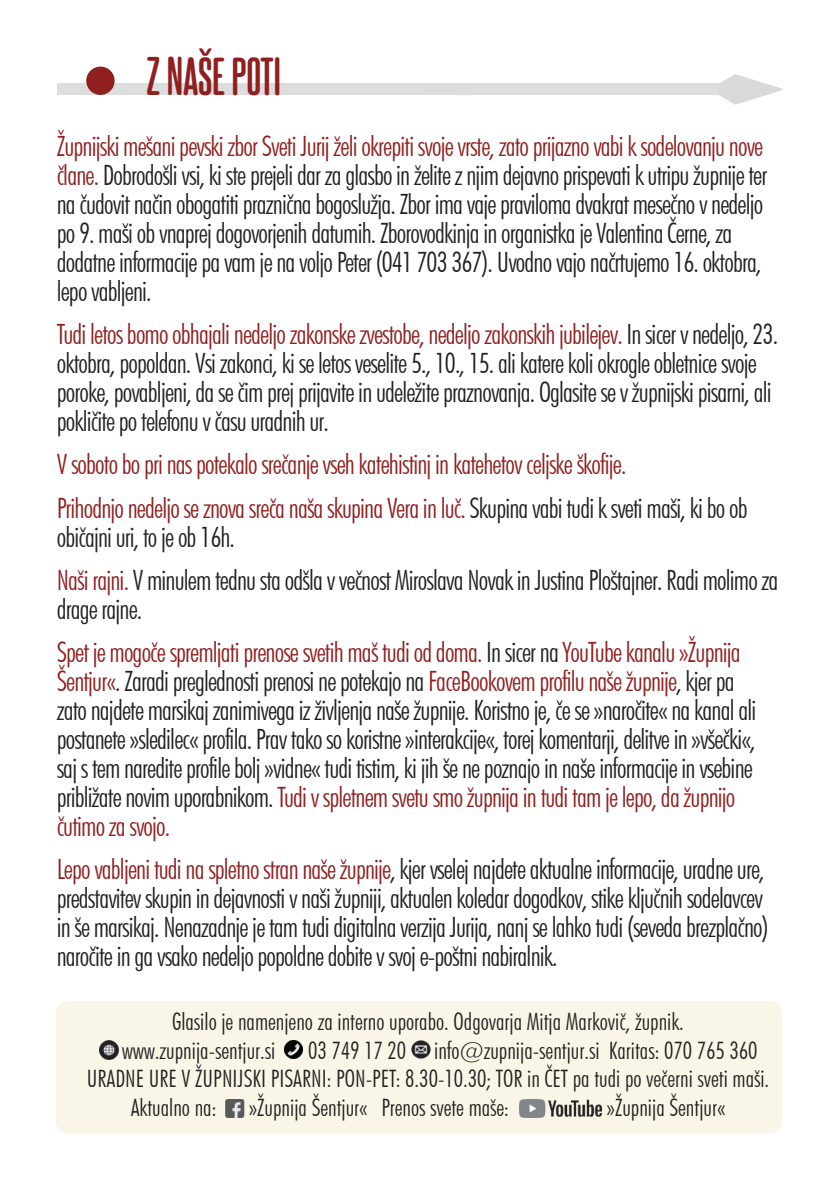
<style>
.page{position:relative;width:840px;height:1191px;background:#fff}
.page>*{position:absolute;margin:0;border:0;box-sizing:border-box;transform-origin:0 0}
.t1{font:700 46px "Steelfish Rounded Rg";color:#901f1f}
.t2{font:300 condensed 28px/29px "Futura BT";letter-spacing:-.03em;color:#222121}
.t3{font:300 condensed 28px "Futura BT";letter-spacing:-.03em;color:#901f1f}
.t4{font:300 condensed 24px "Futura BT";color:#222121}
.s1{color:#901f1f}
</style>
<div class="page">
<svg style="left:424px;top:74px;width:358px;height:31px"></svg>
<div style="left:57px;top:84px;width:661px;height:11px;background:#dedddd"></div>
<div style="left:86px;top:67px;width:29px;height:28px;background:#901f1f;border-radius:50%"></div>
<div style="left:56px;top:1001px;width:725px;height:132px;background:#faf6e7;border-radius:12px"></div>
<img style="left:284px;top:1040px;width:18px;height:18px">
<img style="left:411px;top:1040px;width:19px;height:18px">
<img style="left:226px;top:1099px;width:19px;height:18px">
<img style="left:519px;top:1099px;width:82px;height:18px">
<img style="left:100px;top:1040px;width:18px;height:19px">
<p class="t1" style="left:146px;top:43px;width:136px">Z NAŠE POTI</p>
<p class="t2" style="left:57px;top:131px;width:711px"><span class="s1">Župnijski mešani pevski zbor Sveti Jurij želi okrepiti svoje vrste, zato prijazno vabi k sodelovanju nove člane.</span> Dobrodošli vsi, ki ste prejeli dar za glasbo in želite z njim dejavno prispevati k utripu župnije ter na čudovit način obogatiti praznična bogoslužja. Zbor ima vaje praviloma dvakrat mesečno v nedeljo po 9. maši ob vnaprej dogovorjenih datumih. Zborovodkinja in organistka je Valentina Černe, za dodatne informacije pa vam je na voljo Peter (041 703 367). Uvodno vajo načrtujemo 16. oktobra, lepo vabljeni.</p>
<p class="t2" style="left:57px;top:319px;width:722px"><span class="s1">Tudi letos bomo obhajali nedeljo zakonske zvestobe, nedeljo zakonskih jubilejev.</span> In sicer v nedeljo, 23. oktobra, popoldan. Vsi zakonci, ki se letos veselite 5., 10., 15. ali katere koli okrogle obletnice svoje poroke, povabljeni, da se čim prej prijavite in udeležite praznovanja. Oglasite se v župnijski pisarni, ali pokličite po telefonu v času uradnih ur.</p>
<p class="t3" style="left:57px;top:447px;width:571px">V soboto bo pri nas potekalo srečanje vseh katehistinj in katehetov celjske škofije.</p>
<p class="t2" style="left:57px;top:493px;width:692px"><span class="s1">Prihodnjo nedeljo se znova sreča naša skupina Vera in luč.</span> Skupina vabi tudi k sveti maši, ki bo ob običajni uri, to je ob 16h.</p>
<p class="t2" style="left:57px;top:565px;width:722px"><span class="s1">Naši rajni.</span> V minulem tednu sta odšla v večnost Miroslava Novak in Justina Ploštajner. Radi molimo za drage rajne.</p>
<p class="t2" style="left:57px;top:637px;width:700px"><span class="s1">Spet je mogoče spremljati prenose svetih maš tudi od doma.</span> In sicer na <span class="s1">YouTube kanalu »Župnija Šentjur«</span>. Zaradi preglednosti prenosi ne potekajo na <span class="s1">FaceBookovem profilu naše župnije</span>, kjer pa zato najdete marsikaj zanimivega iz življenja naše župnije. Koristno je, če se »naročite« na kanal ali postanete »sledilec« profila. Prav tako so koristne »interakcije«, torej komentarji, delitve in »všečki«, saj s tem naredite profile bolj »vidne« tudi tistim, ki jih še ne poznajo in naše informacije in vsebine približate novim uporabnikom. <span class="s1">Tudi v spletnem svetu smo župnija in tudi tam je lepo, da župnijo čutimo za svojo.</span></p>
<p class="t2" style="left:57px;top:854px;width:713px"><span class="s1">Lepo vabljeni tudi na spletno stran naše župnije</span>, kjer vselej najdete aktualne informacije, uradne ure, predstavitev skupin in dejavnosti v naši župniji, aktualen koledar dogodkov, stike ključnih sodelavcev in še marsikaj. Nenazadnje je tam tudi digitalna verzija Jurija, nanj se lahko tudi (seveda brezplačno) naročite in ga vsako nedeljo popoldne dobite v svoj e-poštni nabiralnik.</p>
<p class="t4" style="left:172px;top:1006px;width:513px">Glasilo je namenjeno za interno uporabo. Odgovarja Mitja Markovič, župnik.</p>
<p class="t4" style="left:122px;top:1035px;width:155px">www.zupnija-sentjur.si</p>
<p class="t4" style="left:308px;top:1035px;width:450px">03 749 17 20 info@zupnija-sentjur.si Karitas: 070 765 360</p>
<p class="t4" style="left:87px;top:1064px;width:683px">URADNE URE V ŽUPNIJSKI PISARNI: PON-PET: 8.30-10.30; TOR in ČET pa tudi po večerni sveti maši.</p>
<p class="t4" style="left:131px;top:1093px;width:87px">Aktualno na:</p>
<p class="t4" style="left:249px;top:1093px;width:261px">»Župnija Šentjur« Prenos svete maše:</p>
<p class="t4" style="left:606px;top:1093px;width:120px">»Župnija Šentjur«</p>
</div>
